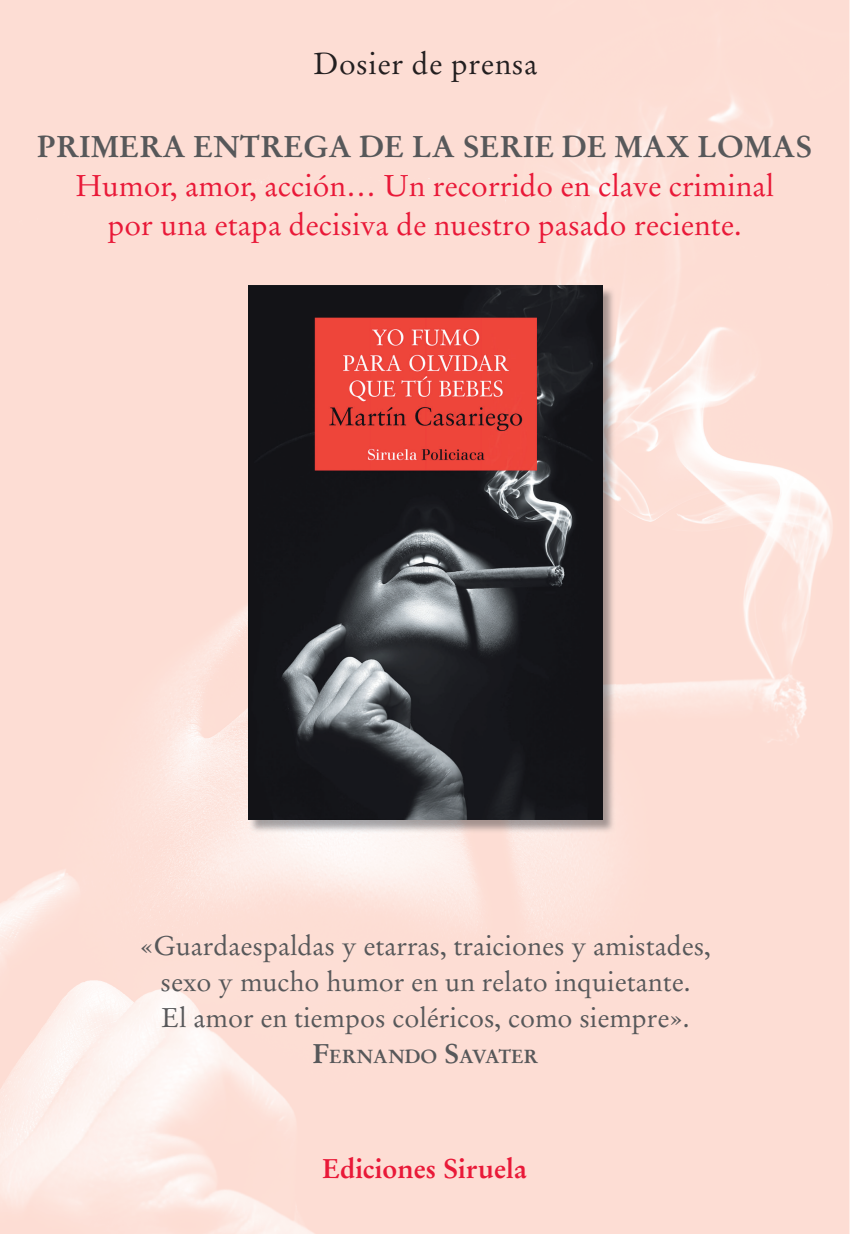
<style>
.page{position:relative;width:851px;height:1234px;background:#fff}
.page>*{position:absolute;margin:0;border:0;box-sizing:border-box;transform-origin:0 0}
.t1{font:30px/39px "Stempel Garamond LT Std";color:#e91938;text-align:center}
.t2{font:700 30px "Stempel Garamond LT Std";color:#57585a}
.t3{font:30px "Stempel Garamond LT Std";letter-spacing:.02em;color:#231f20}
.t4{font:27px/36px "Stempel Garamond";color:#57585a;text-align:center}
.t5{font:700 27px "Stempel Garamond LT Std";color:#e91938}
.t6{font:700 18.9px "Stempel Garamond LT Std";color:#57585a}
.s1{font-size:27px}
</style>
<div class="page">
<img style="left:0;top:0;width:849px;height:1233px">
<img style="left:249px;top:286px;width:366px;height:547px">
<img style="left:248px;top:285px;width:354px;height:534px">
<p class="t3" style="left:313px;top:46px;width:226px">Dosier de prensa</p>
<p class="t2" style="left:37px;top:128px;width:776px">PRIMERA ENTREGA DE LA SERIE DE MAX LOMAS</p>
<p class="t1" style="left:75px;top:166px;width:700px">Humor, amor, acción… Un recorrido en clave criminal por una etapa decisiva de nuestro pasado reciente.</p>
<p class="t4" style="left:140px;top:927px;width:572px">«Guardaespaldas y etarras, traiciones y amistades, sexo y mucho humor en un relato inquietante.<br>El amor en tiempos coléricos, como siempre».</p>
<p class="t6" style="left:312px;top:1044px;width:227px"><span class="s1">F</span>ERNANDO <span class="s1">S</span>AVATER</p>
<p class="t5" style="left:322px;top:1151px;width:206px">Ediciones Siruela</p>
</div>
